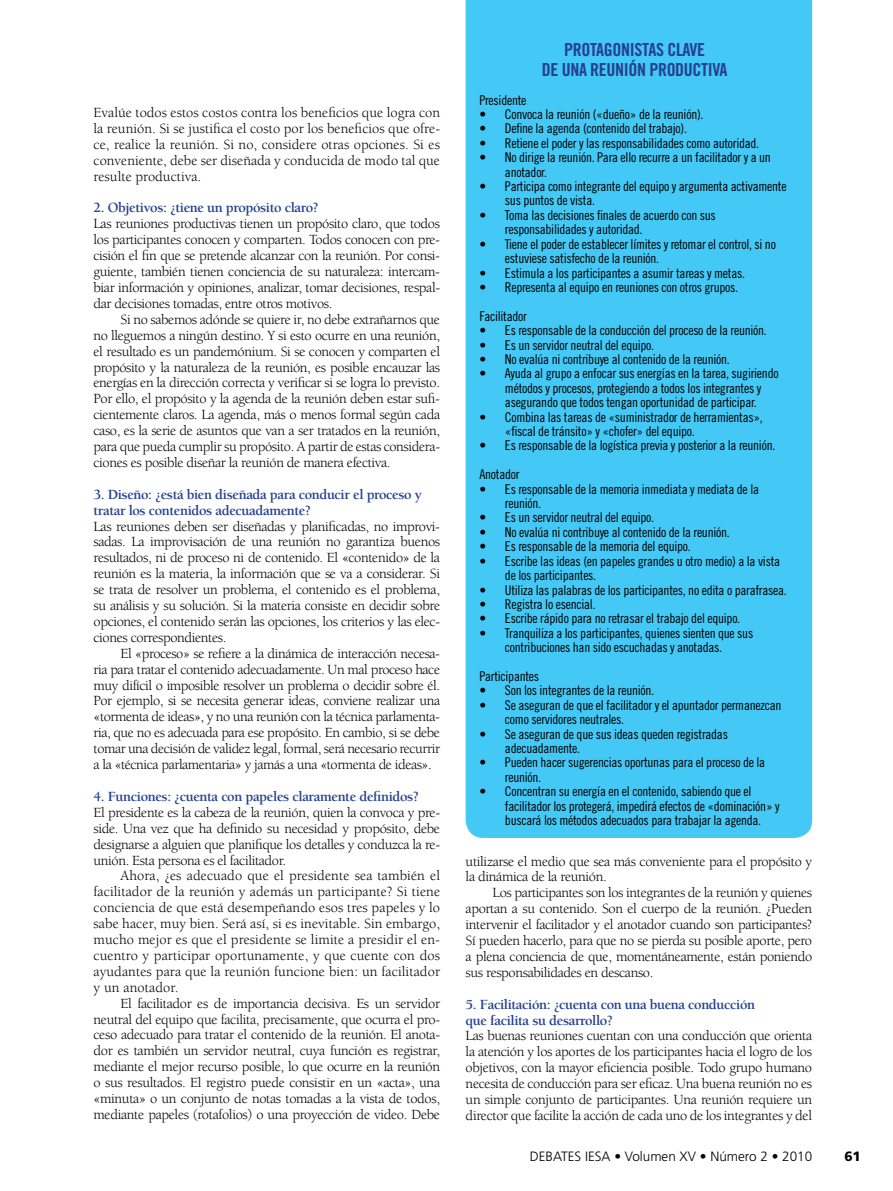
<style>
.page{position:relative;width:893px;height:1191px;background:#fff}
.page>*{position:absolute;margin:0;border:0;box-sizing:border-box;transform-origin:0 0}
.t1{font:18px/19.5px "Trade Gothic Bold Cond Twenty";letter-spacing:-.02em;color:#25408f;text-align:center}
.t2{font:14.4px/15.9px "Berkeley";letter-spacing:-.03em;color:#000;text-align:justify}
.t3{font:700 14.4px/15.9px "Berkeley";letter-spacing:-.03em;color:#25408f}
.t4{font:13.5px/14.4px "Trade Gothic Cond Eighteen";letter-spacing:-.02em;color:#000}
.t5{font:300 13.5px "Frutiger";color:#000}
.t6{font:900 13.5px "Frutiger";color:#000}
</style>
<div class="page">
<div style="left:466px;top:0;width:346px;height:838px;background:#44c8f5"></div>
<p class="t2" style="left:94px;top:105px;width:348px">Evalúe todos estos costos contra los beneficios que logra con la reunión. Si se justifica el costo por los beneficios que ofre&shy;ce, realice la reunión. Si no, considere otras opciones. Si es conveniente, debe ser diseñada y conducida de modo tal que resulte productiva.</p>
<p class="t3" style="left:94px;top:200px;width:227px">2. Objetivos: ¿tiene un propósito claro?</p>
<p class="t2" style="left:94px;top:216px;width:348px">Las reuniones productivas tienen un propósito claro, que todos los participantes conocen y comparten. Todos conocen con pre&shy;cisión el fin que se pretende alcanzar con la reunión. Por consi&shy;guiente, también tienen conciencia de su naturaleza: intercam&shy;biar información y opiniones, analizar, tomar decisiones, respal&shy;dar decisiones tomadas, entre otros motivos.</p>
<p class="t2" style="left:94px;top:312px;width:348px;text-indent:27px">Si no sabemos adónde se quiere ir, no debe extrañarnos que no lleguemos a ningún destino. Y si esto ocurre en una reunión, el resultado es un pandemónium. Si se conocen y comparten el propósito y la naturaleza de la reunión, es posible encauzar las energías en la dirección correcta y verificar si se logra lo previsto.<br>Por ello, el propósito y la agenda de la reunión deben estar sufi&shy;cientemente claros. La agenda, más o menos formal según cada caso, es la serie de asuntos que van a ser tratados en la reunión, para que pueda cumplir su propósito. A partir de estas considera&shy;ciones es posible diseñar la reunión de manera efectiva.</p>
<p class="t3" style="left:94px;top:486px;width:330px">3. Diseño: ¿está bien diseñada para conducir el proceso y tratar los contenidos adecuadamente?</p>
<p class="t2" style="left:94px;top:518px;width:348px">Las reuniones deben ser diseñadas y planificadas, no improvi&shy;sadas. La improvisación de una reunión no garantiza buenos resultados, ni de proceso ni de contenido. El «contenido» de la reunión es la materia, la información que se va a considerar. Si se trata de resolver un problema, el contenido es el problema, su análisis y su solución. Si la materia consiste en decidir sobre opciones, el contenido serán las opciones, los criterios y las elec&shy;ciones correspondientes.</p>
<p class="t2" style="left:94px;top:645px;width:348px;text-indent:27px">El «proceso» se refiere a la dinámica de interacción necesa&shy;ria para tratar el contenido adecuadamente. Un mal proceso hace muy difícil o imposible resolver un problema o decidir sobre él.<br>Por ejemplo, si se necesita generar ideas, conviene realizar una «tormenta de ideas», y no una reunión con la técnica parlamenta&shy;ria, que no es adecuada para ese propósito. En cambio, si se debe tomar una decisión de validez legal, formal, será necesario recurrir a la «técnica parlamentaria» y jamás a una «tormenta de ideas».</p>
<p class="t3" style="left:94px;top:788px;width:327px">4. Funciones: ¿cuenta con papeles claramente definidos?</p>
<p class="t2" style="left:94px;top:804px;width:348px">El presidente es la cabeza de la reunión, quien la convoca y pre&shy;side. Una vez que ha definido su necesidad y propósito, debe designarse a alguien que planifique los detalles y conduzca la re&shy;unión. Esta persona es el facilitador.</p>
<p class="t2" style="left:94px;top:868px;width:348px;text-indent:27px">Ahora, ¿es adecuado que el presidente sea también el facilitador de la reunión y además un participante? Si tiene conciencia de que está desempeñando esos tres papeles y lo sabe hacer, muy bien. Será así, si es inevitable. Sin embargo, mucho mejor es que el presidente se limite a presidir el en&shy;cuentro y participar oportunamente, y que cuente con dos ayudantes para que la reunión funcione bien: un facilitador y un anotador.</p>
<p class="t2" style="left:94px;top:995px;width:348px;text-indent:27px">El facilitador es de importancia decisiva. Es un servidor neutral del equipo que facilita, precisamente, que ocurra el pro&shy;ceso adecuado para tratar el contenido de la reunión. El anota&shy;dor es también un servidor neutral, cuya función es registrar, mediante el mejor recurso posible, lo que ocurre en la reunión o sus resultados. El registro puede consistir en un «acta», una «minuta» o un conjunto de notas tomadas a la vista de todos, mediante papeles (rotafolios) o una proyección de video. Debe</p>
<p class="t1" style="left:542px;top:40px;width:187px">PROTAGONISTAS CLAVE<br>DE UNA REUNIÓN PRODUCTIVA</p>
<p class="t4" style="left:479px;top:92px;width:49px">Presidente</p>
<p class="t4" style="left:479px;top:107px;width:226px">• Convoca la reunión («dueño» de la reunión).</p>
<p class="t4" style="left:479px;top:121px;width:209px">• Define la agenda (contenido del trabajo).</p>
<p class="t4" style="left:479px;top:136px;width:281px">• Retiene el poder y las responsabilidades como autoridad.</p>
<p class="t4" style="left:505px;top:150px;width:267px;text-indent:-26px">• No dirige la reunión. Para ello recurre a un facilitador y a un anotador.</p>
<p class="t4" style="left:505px;top:179px;width:283px;text-indent:-26px">• Participa como integrante del equipo y argumenta activamente sus puntos de vista.</p>
<p class="t4" style="left:505px;top:208px;width:212px;text-indent:-26px">• Toma las decisiones finales de acuerdo con sus responsabilidades y autoridad.</p>
<p class="t4" style="left:505px;top:236px;width:272px;text-indent:-26px">• Tiene el poder de establecer límites y retomar el control, si no estuviese satisfecho de la reunión.</p>
<p class="t4" style="left:479px;top:265px;width:267px">• Estimula a los participantes a asumir tareas y metas.</p>
<p class="t4" style="left:479px;top:272px;width:260px;line-height:28.8px">• Representa al equipo en reuniones con otros grupos.<br>Facilitador</p>
<p class="t4" style="left:479px;top:323px;width:289px">• Es responsable de la conducción del proceso de la reunión.</p>
<p class="t4" style="left:479px;top:337px;width:176px">• Es un servidor neutral del equipo.</p>
<p class="t4" style="left:479px;top:352px;width:252px">• No evalúa ni contribuye al contenido de la reunión.</p>
<p class="t4" style="left:505px;top:366px;width:275px;text-indent:-26px">• Ayuda al grupo a enfocar sus energías en la tarea, sugiriendo métodos y procesos, protegiendo a todos los integrantes y asegurando que todos tengan oportunidad de participar.</p>
<p class="t4" style="left:505px;top:409px;width:259px;text-indent:-26px">• Combina las tareas de «suministrador de herramientas», «fiscal de tránsito» y «chofer» del equipo.</p>
<p class="t4" style="left:479px;top:431px;width:297px;line-height:28.8px">• Es responsable de la logística previa y posterior a la reunión.<br>Anotador</p>
<p class="t4" style="left:505px;top:481px;width:256px;text-indent:-26px">• Es responsable de la memoria inmediata y mediata de la reunión.</p>
<p class="t4" style="left:479px;top:510px;width:176px">• Es un servidor neutral del equipo.</p>
<p class="t4" style="left:479px;top:525px;width:252px">• No evalúa ni contribuye al contenido de la reunión.</p>
<p class="t4" style="left:479px;top:539px;width:213px">• Es responsable de la memoria del equipo.</p>
<p class="t4" style="left:505px;top:553px;width:277px;text-indent:-26px">• Escribe las ideas (en papeles grandes u otro medio) a la vista de los participantes.</p>
<p class="t4" style="left:479px;top:582px;width:309px">• Utiliza las palabras de los participantes, no edita o parafrasea.</p>
<p class="t4" style="left:479px;top:597px;width:118px">• Registra lo esencial.</p>
<p class="t4" style="left:479px;top:611px;width:262px">• Escribe rápido para no retrasar el trabajo del equipo.</p>
<p class="t4" style="left:479px;top:625px;width:275px;text-align:center">• Tranquiliza a los participantes, quienes sienten que sus contribuciones han sido escuchadas y anotadas.</p>
<p class="t4" style="left:479px;top:669px;width:61px">Participantes</p>
<p class="t4" style="left:479px;top:683px;width:176px">• Son los integrantes de la reunión.</p>
<p class="t4" style="left:505px;top:697px;width:278px;text-indent:-26px">• Se aseguran de que el facilitador y el apuntador permanezcan como servidores neutrales.</p>
<p class="t4" style="left:505px;top:726px;width:224px;text-indent:-26px">• Se aseguran de que sus ideas queden registradas adecuadamente.</p>
<p class="t4" style="left:505px;top:755px;width:262px;text-indent:-26px">• Pueden hacer sugerencias oportunas para el proceso de la reunión.</p>
<p class="t4" style="left:505px;top:784px;width:276px;text-indent:-26px">• Concentran su energía en el contenido, sabiendo que el facilitador los protegerá, impedirá efectos de «dominación» y buscará los métodos adecuados para trabajar la agenda.</p>
<p class="t2" style="left:466px;top:853px;width:348px">utilizarse el medio que sea más conveniente para el propósito y la dinámica de la reunión.</p>
<p class="t2" style="left:466px;top:885px;width:348px;text-indent:27px">Los participantes son los integrantes de la reunión y quienes aportan a su contenido. Son el cuerpo de la reunión. ¿Pueden intervenir el facilitador y el anotador cuando son participantes?<br>Sí pueden hacerlo, para que no se pierda su posible aporte, pero a plena conciencia de que, momentáneamente, están poniendo sus responsabilidades en descanso.</p>
<p class="t3" style="left:466px;top:996px;width:291px">5. Facilitación: ¿cuenta con una buena conducción que facilita su desarrollo?</p>
<p class="t2" style="left:466px;top:1028px;width:348px">Las buenas reuniones cuentan con una conducción que orienta la atención y los aportes de los participantes hacia el logro de los objetivos, con la mayor eficiencia posible. Todo grupo humano necesita de conducción para ser eficaz. Una buena reunión no es un simple conjunto de participantes. Una reunión requiere un director que facilite la acción de cada uno de los integrantes y del</p>
<p class="t5" style="left:530px;top:1148px;width:284px">DEBATES IESA • Volumen XV • Número 2 • 2010</p>
<p class="t6" style="left:844px;top:1148px;width:18px">61</p>
</div>
